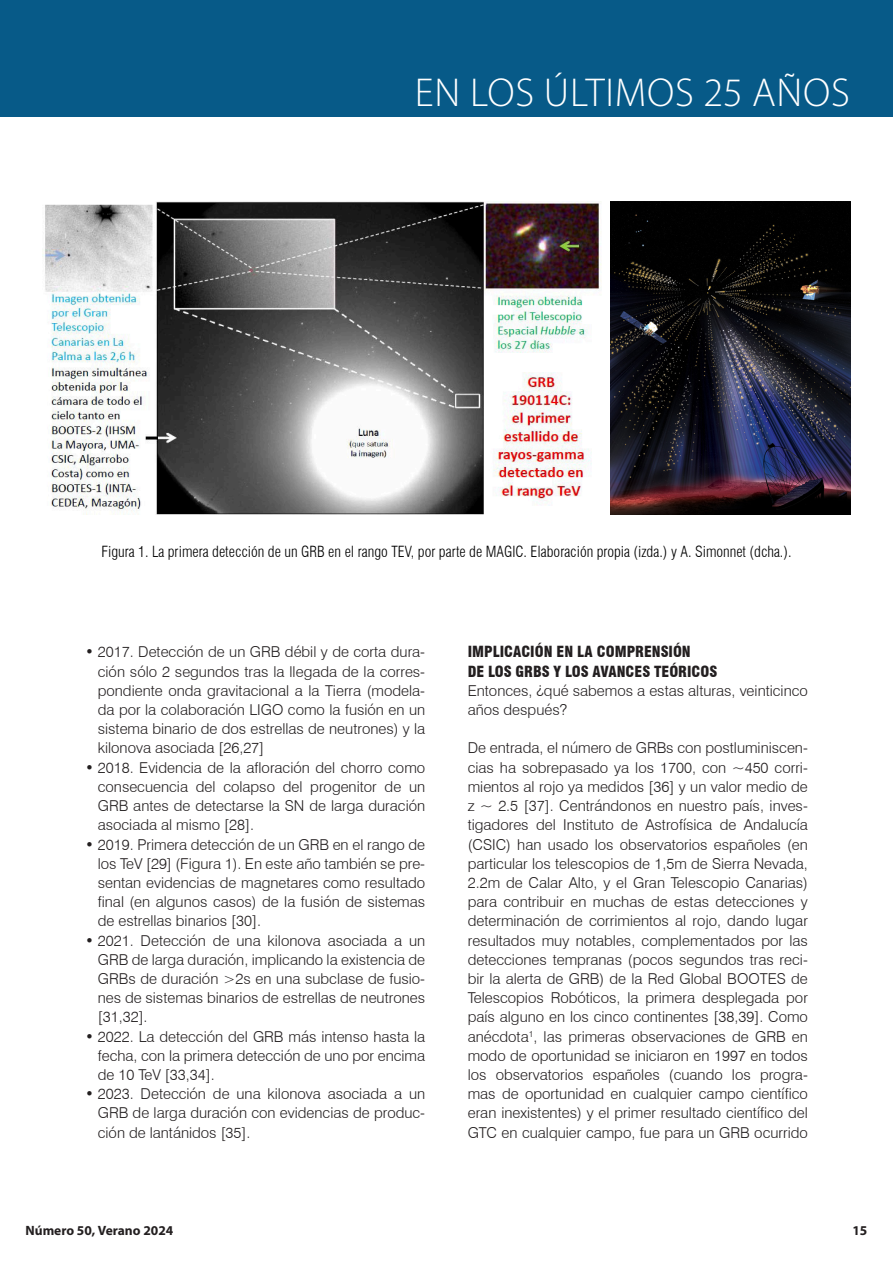
<style>
.page{position:relative;width:893px;height:1263px;background:#fff}
.page>*{position:absolute;margin:0;border:0;box-sizing:border-box;transform-origin:0 0}
.t1{font:300 40.5px "Myriad Pro";letter-spacing:.02em;color:#fff}
.Body_1{font:300 15px/19.2px "Swiss 721 BT";color:#231f20;text-align:justify}
.t2{font:300 condensed 15px "Swiss 721 BT";color:#000}
.Body_1-2{font:900 condensed 15px "Swiss 721 BT";color:#231f20}
.t3{font:700 13.5px "Myriad Pro";color:#231f20}
</style>
<div class="page">
<div style="left:0;top:0;width:893px;height:117px;background:#075a88"></div>
<img style="left:43px;top:202px;width:559px;height:312px">
<img style="left:610px;top:202px;width:240px;height:312px">
<p class="t1" style="left:415px;top:68px;width:437px">EN LOS ÚLTIMOS 25 AÑOS</p>
<p class="t2" style="left:101px;top:542px;width:692px">Figura 1. La primera detección de un GRB en el rango TEV, por parte de MAGIC. Elaboración propia (izda.) y A. Simonnet (dcha.).</p>
<p class="Body_1" style="left:98px;top:642px;width:329px;text-indent:-13px">• 2017. Detección de un GRB débil y de corta dura&shy;ción sólo 2 segundos tras la llegada de la corres&shy;pondiente onda gravitacional a la Tierra (modela&shy;da por la colaboración LIGO como la fusión en un sistema binario de dos estrellas de neutrones) y la kilonova asociada [26,27]</p>
<p class="Body_1" style="left:98px;top:758px;width:329px;text-indent:-13px">• 2018. Evidencia de la afloración del chorro como consecuencia del colapso del progenitor de un GRB antes de detectarse la SN de larga duración asociada al mismo [28].</p>
<p class="Body_1" style="left:98px;top:834px;width:329px;text-indent:-13px">• 2019. Primera detección de un GRB en el rango de los TeV [29] (Figura 1). En este año también se pre&shy;sentan evidencias de magnetares como resultado final (en algunos casos) de la fusión de sistemas de estrellas binarios [30].</p>
<p class="Body_1" style="left:98px;top:930px;width:329px;text-indent:-13px">• 2021. Detección de una kilonova asociada a un GRB de larga duración, implicando la existencia de GRBs de duración &gt;2s en una subclase de fusio&shy;nes de sistemas binarios de estrellas de neutrones [31,32].</p>
<p class="Body_1" style="left:98px;top:1026px;width:329px;text-indent:-13px">• 2022. La detección del GRB más intenso hasta la fecha, con la primera detección de uno por encima de 10 TeV [33,34].</p>
<p class="Body_1" style="left:98px;top:1084px;width:329px;text-indent:-13px">• 2023. Detección de una kilonova asociada a un GRB de larga duración con evidencias de produc&shy;ción de lantánidos [35].</p>
<p class="Body_1-2" style="left:468px;top:643px;width:225px">IMPLICACIÓN EN LA COMPRENSIÓN</p>
<p class="Body_1-2" style="left:468px;top:662px;width:251px">DE LOS GRBS Y LOS AVANCES TEÓRICOS</p>
<p class="Body_1" style="left:468px;top:681px;width:342px">Entonces, ¿qué sabemos a estas alturas, veinticinco años después?</p>
<p class="Body_1" style="left:468px;top:738px;width:342px">De entrada, el número de GRBs con postluminiscen&shy;cias ha sobrepasado ya los 1700, con ~450 corri&shy;mientos al rojo ya medidos [36] y un valor medio de z ~ 2.5 [37]. Centrándonos en nuestro país, inves&shy;tigadores del Instituto de Astrofísica de Andalucía (CSIC) han usado los observatorios españoles (en particular los telescopios de 1,5m de Sierra Nevada, 2.2m de Calar Alto, y el Gran Telescopio Canarias) para contribuir en muchas de estas detecciones y determinación de corrimientos al rojo, dando lugar resultados muy notables, complementados por las detecciones tempranas (pocos segundos tras reci&shy;bir la alerta de GRB) de la Red Global BOOTES de Telescopios Robóticos, la primera desplegada por país alguno en los cinco continentes [38,39]. Como anécdota<sup>1</sup>, las primeras observaciones de GRB en modo de oportunidad se iniciaron en 1997 en todos los observatorios españoles (cuando los progra&shy;mas de oportunidad en cualquier campo científico eran inexistentes) y el primer resultado científico del GTC en cualquier campo, fue para un GRB ocurrido</p>
<p class="t3" style="left:26px;top:1221px;width:149px">Número 50, Verano 2024</p>
<p class="t3" style="left:852px;top:1221px;width:16px">15</p>
</div>
